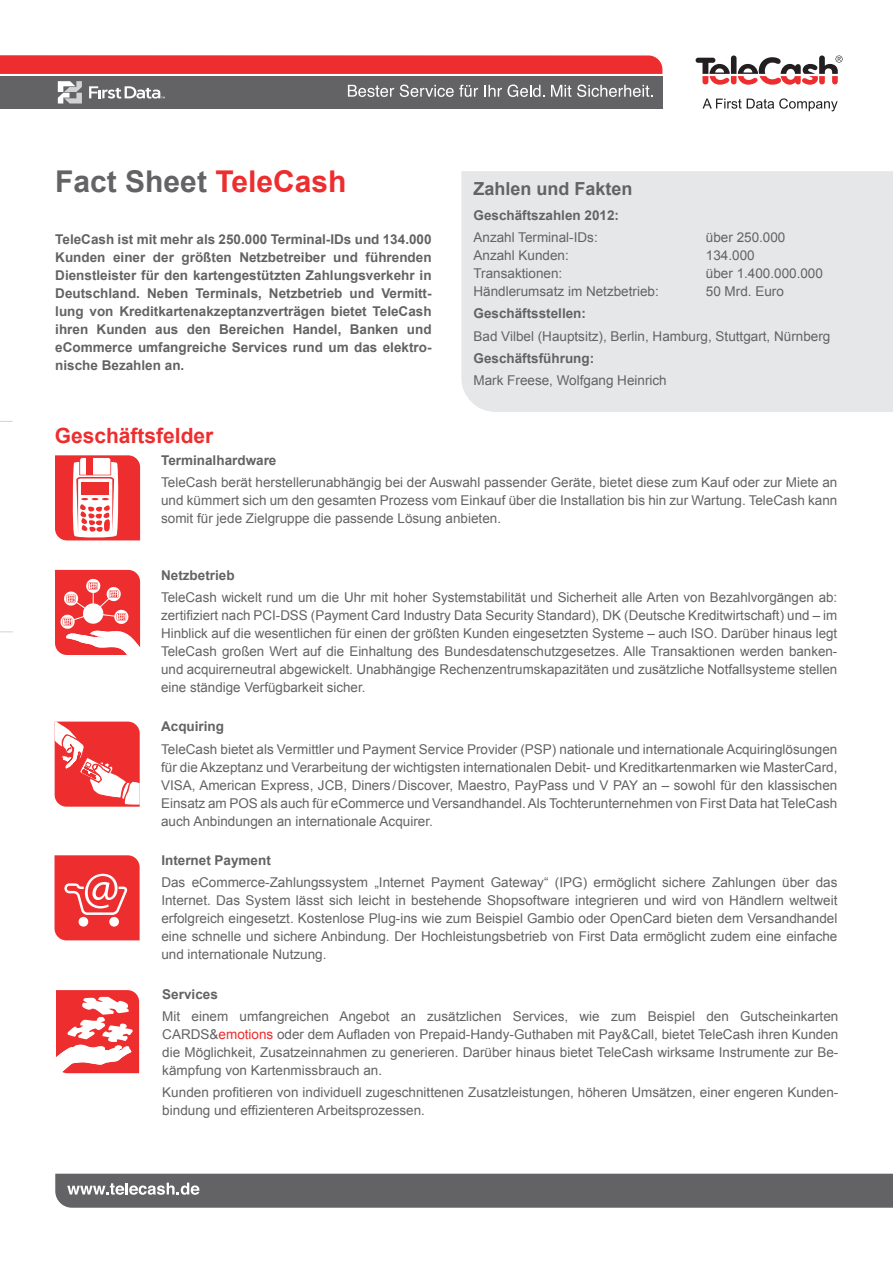
<style>
.page{position:relative;width:893px;height:1263px;background:#fff}
.page>*{position:absolute;margin:0;border:0;box-sizing:border-box;transform-origin:0 0}
.Headline{font:700 30px "Arial";color:#636366}
.Subheadline{font:700 21px "Arial";color:#ee2d2e}
.t1{font:700 18px "Arial";color:#636366}
.Text{font:13.5px/18px "Arial";color:#636366;text-align:justify}
.Text-2{font:700 13.5px/18px "Arial";color:#636366;text-align:justify}
.Text_Bold{font:700 13.5px "Arial";color:#636366}
.s1{color:#ee2d2e}
</style>
<div class="page">
<svg style="left:55px;top:455px;width:85px;height:85px"></svg>
<svg style="left:55px;top:722px;width:85px;height:85px"></svg>
<svg style="left:55px;top:570px;width:85px;height:85px"></svg>
<div style="left:461px;top:171px;width:432px;height:241px;background:#e6e7e9"></div>
<svg style="left:55px;top:855px;width:85px;height:85px;background:#f04849"></svg>
<svg style="left:56px;top:990px;width:83px;height:83px"></svg>
<div style="left:55px;top:1174px;width:838px;height:34px;background:#636366"></div>
<div style="left:696px;top:58px;width:19px;height:5px;background:#231f20;border-radius:3px"></div>
<svg style="left:702px;top:55px;width:140px;height:30px"></svg>
<svg style="left:703px;top:98px;width:135px;height:13px"></svg>
<div style="left:0;top:76px;width:662px;height:33px;background:#636366"></div>
<svg style="left:0;top:55px;width:662px;height:19px;background:#ee3233"></svg>
<svg style="left:348px;top:85px;width:46px;height:12px"></svg>
<svg style="left:400px;top:85px;width:78px;height:12px"></svg>
<svg style="left:484px;top:85px;width:61px;height:12px"></svg>
<svg style="left:551px;top:85px;width:20px;height:12px"></svg>
<svg style="left:577px;top:85px;width:76px;height:12px"></svg>
<svg style="left:58px;top:81px;width:24px;height:23px"></svg>
<svg style="left:89px;top:86px;width:76px;height:13px"></svg>
<svg style="left:0;top:631px;width:13px;height:1px"></svg>
<svg style="left:0;top:421px;width:13px;height:1px"></svg>
<p class="Headline" style="left:55px;top:162px;width:293px">Fact Sheet <span class="s1">TeleCash</span></p>
<p class="Text-2" style="left:55px;top:230px;width:378px">TeleCash ist mit mehr als 250.000 Terminal-IDs und 134.000<br>Kunden einer der größten Netzbetreiber und führenden Dienstleister für den kartengestützten Zahlungsverkehr in Deutschland. Neben Terminals, Netzbetrieb und Vermitt&shy;lung von Kreditkartenakzeptanzverträgen bietet TeleCash ihren Kunden aus den Bereichen Handel, Banken und eCommerce umfangreiche Services rund um das elektro&shy;nische Bezahlen an.</p>
<p class="t1" style="left:473px;top:177px;width:161px">Zahlen und Fakten</p>
<p class="Text_Bold" style="left:473px;top:206px;width:147px">Geschäftszahlen 2012:</p>
<p class="Text" style="left:473px;top:228px;width:126px">Anzahl Terminal-IDs:</p>
<p class="Text" style="left:706px;top:228px;width:81px">über 250.000</p>
<p class="Text" style="left:473px;top:246px;width:97px">Anzahl Kunden:</p>
<p class="Text" style="left:706px;top:246px;width:50px">134.000</p>
<p class="Text" style="left:473px;top:264px;width:90px">Transaktionen:</p>
<p class="Text" style="left:706px;top:264px;width:119px">über 1.400.000.000</p>
<p class="Text" style="left:473px;top:282px;width:187px">Händlerumsatz im Netzbetrieb:</p>
<p class="Text" style="left:706px;top:282px;width:80px">50 Mrd. Euro</p>
<p class="Text_Bold" style="left:473px;top:305px;width:114px">Geschäftsstellen:</p>
<p class="Text" style="left:473px;top:327px;width:358px">Bad Vilbel (Hauptsitz), Berlin, Hamburg, Stuttgart, Nürnberg</p>
<p class="Text_Bold" style="left:473px;top:349px;width:122px">Geschäftsführung:</p>
<p class="Text" style="left:473px;top:371px;width:195px">Mark Freese, Wolfgang Heinrich</p>
<p class="Subheadline" style="left:55px;top:421px;width:160px">Geschäftsfelder</p>
<p class="Text_Bold" style="left:161px;top:452px;width:117px">Terminalhardware</p>
<p class="Text" style="left:161px;top:474px;width:678px">TeleCash berät herstellerunabhängig bei der Auswahl passender Geräte, bietet diese zum Kauf oder zur Miete an und kümmert sich um den gesamten Prozess vom Einkauf über die Installation bis hin zur Wartung. TeleCash kann somit für jede Zielgruppe die passende Lösung anbieten.</p>
<p class="Text_Bold" style="left:161px;top:566px;width:75px">Netzbetrieb</p>
<p class="Text" style="left:161px;top:588px;width:678px">TeleCash wickelt rund um die Uhr mit hoher Systemstabilität und Sicherheit alle Arten von Bezahlvorgängen ab: zertifiziert nach PCI-DSS (Payment Card Industry Data Security Standard), DK (Deutsche Kreditwirtschaft) und – im Hinblick auf die wesentlichen für einen der größten Kunden eingesetzten Systeme – auch ISO. Darüber hinaus legt TeleCash großen Wert auf die Einhaltung des Bundesdatenschutzgesetzes. Alle Transaktionen werden banken&shy;und acquirerneutral abgewickelt. Unabhängige Rechenzentrumskapazitäten und zusätzliche Notfallsysteme stellen eine ständige Verfügbarkeit sicher.</p>
<p class="Text_Bold" style="left:161px;top:718px;width:65px">Acquiring</p>
<p class="Text" style="left:161px;top:740px;width:678px">TeleCash bietet als Vermittler und Payment Service Provider (PSP) nationale und internationale Acquiringlösungen für die Akzeptanz und Verarbeitung der wichtigsten internationalen Debit- und Kreditkartenmarken wie MasterCard, VISA, American Express, JCB, Diners/Discover, Maestro, PayPass und V PAY an – sowohl für den klassischen Einsatz am POS als auch für eCommerce und Versandhandel. Als Tochterunternehmen von First Data hat TeleCash auch Anbindungen an internationale Acquirer.</p>
<p class="Text_Bold" style="left:161px;top:851px;width:111px">Internet Payment</p>
<p class="Text" style="left:161px;top:874px;width:678px">Das eCommerce-Zahlungssystem „Internet Payment Gateway“ (IPG) ermöglicht sichere Zahlungen über das Internet. Das System lässt sich leicht in bestehende Shopsoftware integrieren und wird von Händlern weltweit erfolgreich eingesetzt. Kostenlose Plug-ins wie zum Beispiel Gambio oder OpenCard bieten dem Versandhandel eine schnelle und sichere Anbindung. Der Hochleistungsbetrieb von First Data ermöglicht zudem eine einfache und internationale Nutzung.</p>
<p class="Text_Bold" style="left:162px;top:985px;width:57px">Services</p>
<p class="Text" style="left:162px;top:1008px;width:678px">Mit einem umfangreichen Angebot an zusätzlichen Services, wie zum Beispiel den Gutscheinkarten CARDS&amp;<span class="s1">emotions</span> oder dem Aufladen von Prepaid-Handy-Guthaben mit Pay&amp;Call, bietet TeleCash ihren Kunden die Möglichkeit, Zusatzeinnahmen zu generieren. Darüber hinaus bietet TeleCash wirksame Instrumente zur Be&shy;kämpfung von Kartenmissbrauch an.</p>
<p class="Text" style="left:162px;top:1084px;width:678px">Kunden profitieren von individuell zugeschnittenen Zusatzleistungen, höheren Umsätzen, einer engeren Kunden&shy;bindung und effizienteren Arbeitsprozessen.</p>
</div>
